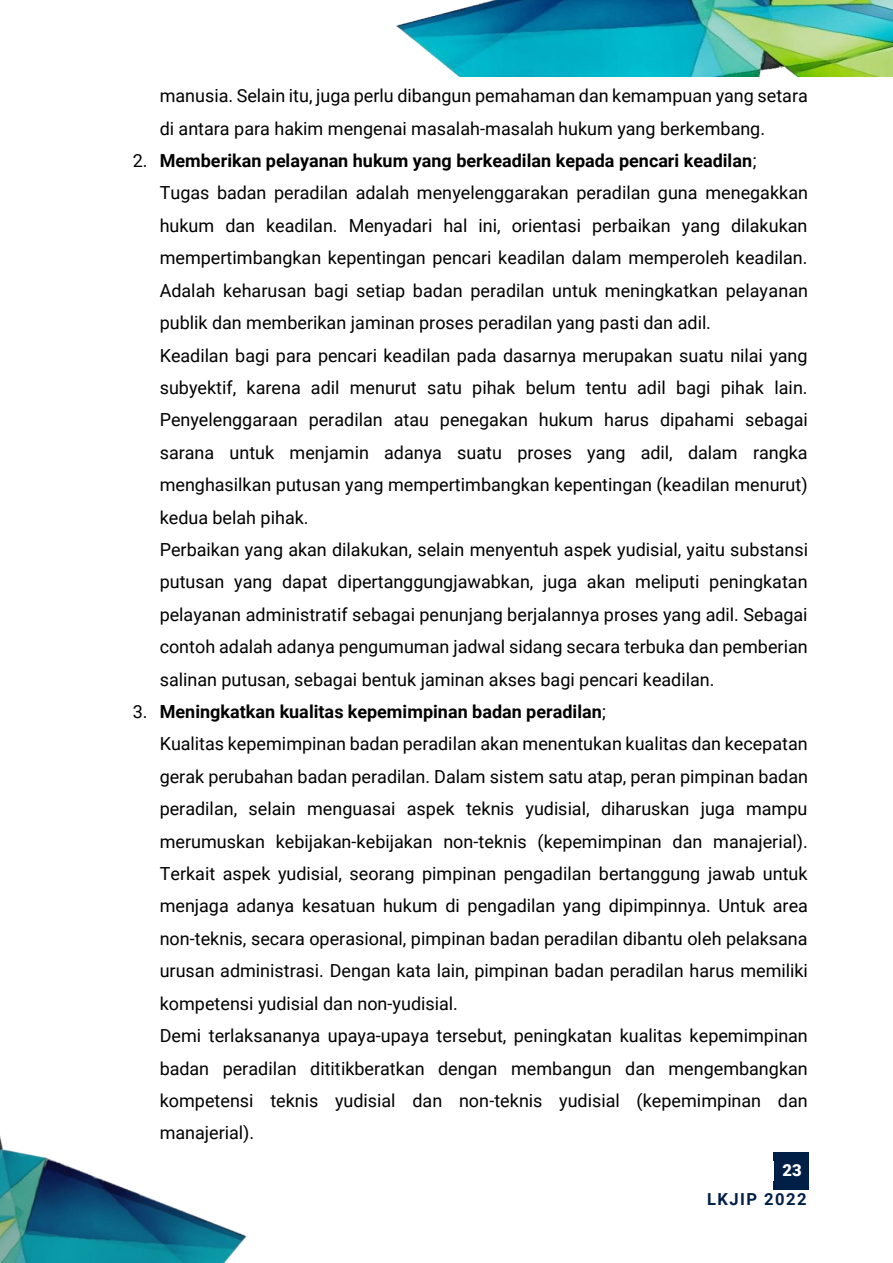
<style>
.page{position:relative;width:893px;height:1263px;background:#fff}
.page>*{position:absolute;margin:0;border:0;box-sizing:border-box;transform-origin:0 0}
.t1{font:18px/32.4px "Roboto";color:#000}
.t2{font:700 16.5px "Roboto";letter-spacing:.09em;color:#001f47}
.t3{font:900 16.5px "Roboto";color:#fff}
.s1{font-weight:700}
</style>
<div class="page">
<img style="left:396px;top:0;width:497px;height:77px">
<img style="left:0;top:1136px;width:247px;height:127px">
<div style="left:774px;top:1152px;width:34px;height:37px;background:#001f47"></div>
<p class="t1" style="left:160px;top:80px;width:650px">manusia. Selain itu, juga perlu dibangun pemahaman dan kemampuan yang setara di antara para hakim mengenai masalah-masalah hukum yang berkembang.</p>
<p class="t1" style="left:160px;top:145px;width:650px;text-indent:-27px">2. <span class="s1">Memberikan pelayanan hukum yang berkeadilan kepada pencari keadilan</span>; Tugas badan peradilan adalah menyelenggarakan peradilan guna menegakkan hukum dan keadilan. Menyadari hal ini, orientasi perbaikan yang dilakukan mempertimbangkan kepentingan pencari keadilan dalam memperoleh keadilan.<br>Adalah keharusan bagi setiap badan peradilan untuk meningkatkan pelayanan publik dan memberikan jaminan proses peradilan yang pasti dan adil.<br>Keadilan bagi para pencari keadilan pada dasarnya merupakan suatu nilai yang subyektif, karena adil menurut satu pihak belum tentu adil bagi pihak lain.<br>Penyelenggaraan peradilan atau penegakan hukum harus dipahami sebagai sarana untuk menjamin adanya suatu proses yang adil, dalam rangka menghasilkan putusan yang mempertimbangkan kepentingan (keadilan menurut) kedua belah pihak.<br>Perbaikan yang akan dilakukan, selain menyentuh aspek yudisial, yaitu substansi putusan yang dapat dipertanggungjawabkan, juga akan meliputi peningkatan pelayanan administratif sebagai penunjang berjalannya proses yang adil. Sebagai contoh adalah adanya pengumuman jadwal sidang secara terbuka dan pemberian salinan putusan, sebagai bentuk jaminan akses bagi pencari keadilan.</p>
<p class="t1" style="left:160px;top:696px;width:650px;text-indent:-27px">3. <span class="s1">Meningkatkan kualitas kepemimpinan badan peradilan</span>;<br>Kualitas kepemimpinan badan peradilan akan menentukan kualitas dan kecepatan gerak perubahan badan peradilan. Dalam sistem satu atap, peran pimpinan badan peradilan, selain menguasai aspek teknis yudisial, diharuskan juga mampu merumuskan kebijakan-kebijakan non-teknis (kepemimpinan dan manajerial).<br>Terkait aspek yudisial, seorang pimpinan pengadilan bertanggung jawab untuk menjaga adanya kesatuan hukum di pengadilan yang dipimpinnya. Untuk area non-teknis, secara operasional, pimpinan badan peradilan dibantu oleh pelaksana urusan administrasi. Dengan kata lain, pimpinan badan peradilan harus memiliki kompetensi yudisial dan non-yudisial.<br>Demi terlaksananya upaya-upaya tersebut, peningkatan kualitas kepemimpinan badan peradilan dititikberatkan dengan membangun dan mengembangkan kompetensi teknis yudisial dan non-teknis yudisial (kepemimpinan dan manajerial).</p>
<p class="t3" style="left:783px;top:1161px;width:21px">23</p>
<p class="t2" style="left:707px;top:1190px;width:101px">LKJIP 2022</p>
</div>
